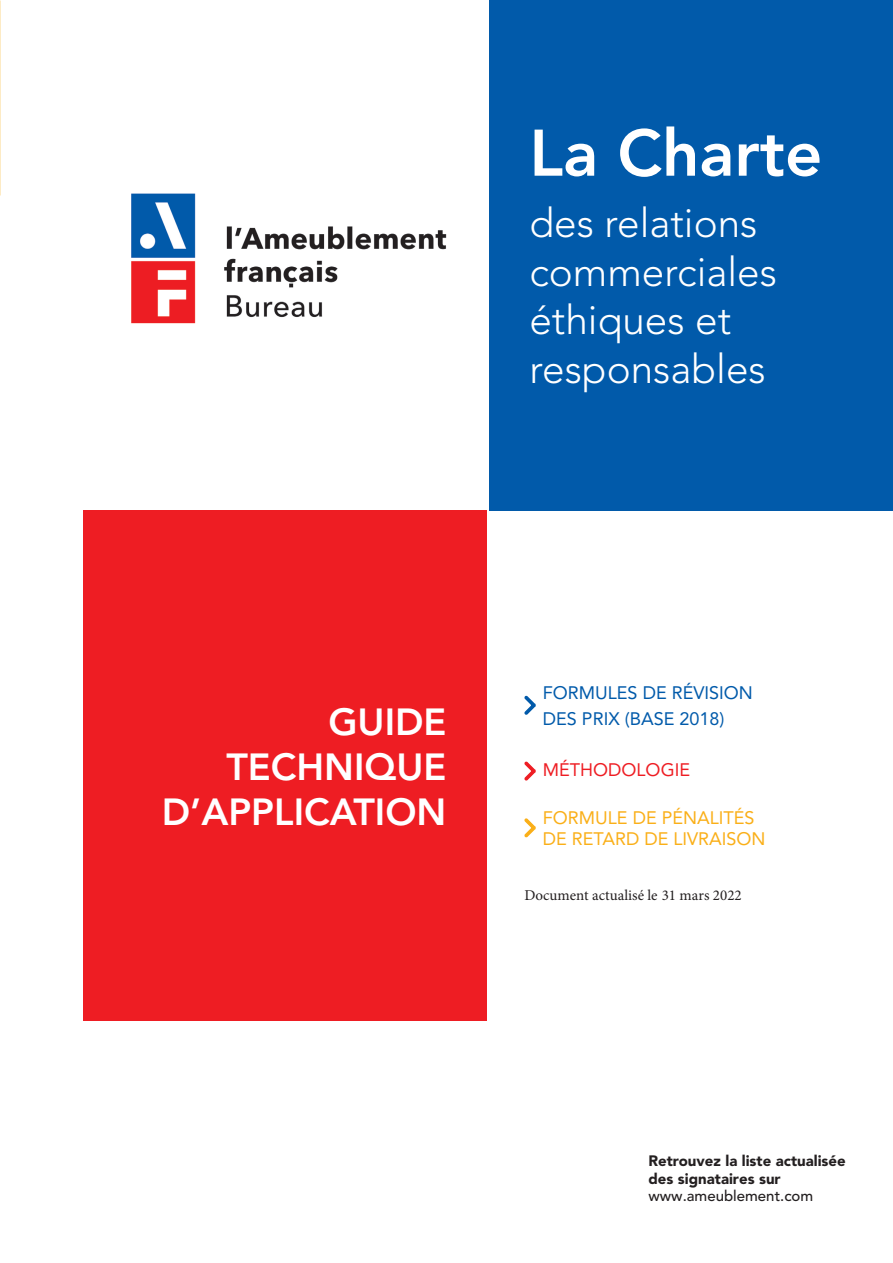
<style>
.page{position:relative;width:893px;height:1263px;background:#fff}
.page>*{position:absolute;margin:0;border:0;box-sizing:border-box;transform-origin:0 0}
.t1{font:800 65.1px "Avenir LT Std";color:#fff}
.t2{font:300 40.5px/48.6px "Avenir LT Std";color:#fff}
.t3{font:800 37.5px/45px "Avenir LT Std";color:#fff;text-align:right}
.t4{font:18px/21.6px "Avenir LT Std";color:#faaf18}
.t5{font:18px/25.5px "Avenir LT Std";color:#015aaa}
.t6{font:18px "Avenir LT Std";color:#ee1d23}
.t7{font:900 15px/18px "Avenir LT Std";color:#231f20}
.t8{font:15px "Minion Pro";color:#231f20}
.s1{font-weight:500}
</style>
<div class="page">
<div style="left:489px;top:0;width:404px;height:510px;background:#015aaa"></div>
<div style="left:83px;top:510px;width:404px;height:510px;background:#ee1d23"></div>
<img style="left:131px;top:193px;width:316px;height:131px">
<svg style="left:524px;top:761px;width:12px;height:20px"></svg>
<svg style="left:524px;top:818px;width:12px;height:20px"></svg>
<svg style="left:524px;top:695px;width:12px;height:20px"></svg>
<p class="t1" style="left:529px;top:115px;width:294px">La Charte</p>
<p class="t2" style="left:529px;top:199px;width:249px">des relations commerciales éthiques et responsables</p>
<p class="t3" style="left:162px;top:699px;width:286px">GUIDE<br>TECHNIQUE<br>D’APPLICATION</p>
<p class="t5" style="left:543px;top:680px;width:211px">FORMULES DE RÉVISION<br>DES PRIX (BASE 2018)</p>
<p class="t6" style="left:543px;top:759px;width:149px">MÉTHODOLOGIE</p>
<p class="t4" style="left:543px;top:807px;width:224px">FORMULE DE PÉNALITÉS<br>DE RETARD DE LIVRAISON</p>
<p class="t8" style="left:524px;top:885px;width:219px">Document actualisé le 31 mars 2022</p>
<p class="t7" style="left:648px;top:1151px;width:199px">Retrouvez la liste actualisée des signataires sur <span class="s1">www.ameublement.com</span></p>
</div>
